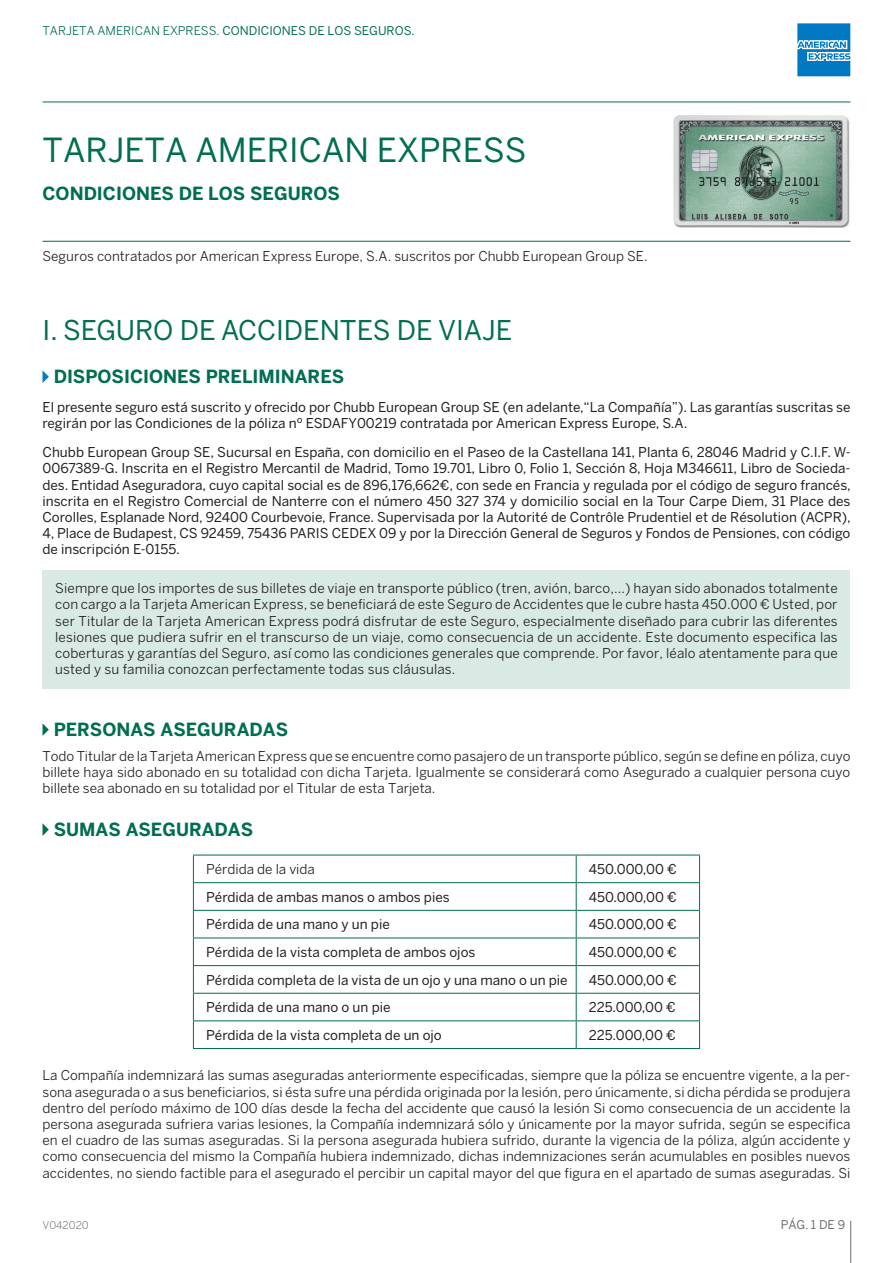
<style>
.page{position:relative;width:893px;height:1263px;background:#fff}
.page>*{position:absolute;margin:0;border:0;box-sizing:border-box;transform-origin:0 0}
.t1{font:33px "Benton Sans";color:#006e51}
.t2{font:27px "Benton Sans";color:#006e51}
.t3{font:700 18px "Benton Sans";color:#006e51}
.t4{font:13.5px/16.2px "Benton Sans";color:#231f20;text-align:justify}
.t5{font:13.5px/16.2px "Benton Sans";color:#231f20}
.t6{font:12px "Benton Sans";color:#006e51}
.t7{font:12px "Benton Sans";color:#6c6d70}
.t8{font:10.5px "Benton Sans";color:#808285}
.s1{font-style:inherit}
</style>
<div class="page">
<hr style="left:850px;top:1221px;width:1px;height:42px;background:#6c6d70">
<svg style="left:797px;top:23px;width:53px;height:53px;background:#2f91cd"></svg>
<hr style="left:43px;top:102px;width:807px;height:1px;background:#006e51">
<hr style="left:43px;top:241px;width:807px;height:1px;background:#006e51">
<img style="left:674px;top:115px;width:176px;height:112px">
<svg style="left:43px;top:371px;width:6px;height:12px"></svg>
<div style="left:43px;top:570px;width:807px;height:119px;background:#d9eae5"></div>
<svg style="left:43px;top:724px;width:6px;height:12px"></svg>
<svg style="left:43px;top:824px;width:6px;height:12px"></svg>
<svg style="left:193px;top:856px;width:1px;height:192px"></svg>
<hr style="left:193px;top:855px;width:383px;height:1px;background:#006e51">
<hr style="left:576px;top:855px;width:124px;height:1px;background:#006e51">
<svg style="left:576px;top:855px;width:1px;height:193px"></svg>
<svg style="left:699px;top:855px;width:1px;height:193px"></svg>
<hr style="left:193px;top:882px;width:383px;height:1px;background:#006e51">
<hr style="left:576px;top:882px;width:124px;height:1px;background:#006e51">
<hr style="left:193px;top:910px;width:383px;height:1px;background:#006e51">
<hr style="left:576px;top:910px;width:124px;height:1px;background:#006e51">
<hr style="left:193px;top:937px;width:383px;height:1px;background:#006e51">
<hr style="left:576px;top:937px;width:124px;height:1px;background:#006e51">
<hr style="left:193px;top:965px;width:383px;height:1px;background:#006e51">
<hr style="left:576px;top:965px;width:124px;height:1px;background:#006e51">
<hr style="left:193px;top:993px;width:383px;height:1px;background:#006e51">
<hr style="left:576px;top:993px;width:124px;height:1px;background:#006e51">
<hr style="left:193px;top:1020px;width:383px;height:1px;background:#006e51">
<hr style="left:576px;top:1020px;width:124px;height:1px;background:#006e51">
<hr style="left:193px;top:1048px;width:383px;height:1px;background:#006e51">
<hr style="left:576px;top:1048px;width:124px;height:1px;background:#006e51">
<p class="t6" style="left:43px;top:23px;width:374px"><span class="s1">TARJETA AMERICAN EXPRESS.</span> CONDICIONES DE LOS SEGUROS.</p>
<p class="t1" style="left:43px;top:130px;width:485px">TARJETA AMERICAN EXPRESS</p>
<p class="t3" style="left:43px;top:183px;width:299px">CONDICIONES DE LOS SEGUROS</p>
<p class="t4" style="left:43px;top:248px;width:607px">Seguros contratados por American Express Europe, S.A. suscritos por Chubb European Group SE.</p>
<p class="t2" style="left:43px;top:314px;width:471px">I. SEGURO DE ACCIDENTES DE VIAJE</p>
<p class="t3" style="left:54px;top:366px;width:292px">DISPOSICIONES PRELIMINARES</p>
<p class="t5" style="left:43px;top:399px;width:809px">El presente seguro está suscrito y ofrecido por Chubb European Group SE (en adelante,“La Compañía”). Las garantías suscritas se regirán por las Condiciones de la póliza nº ESDAFY00219 contratada por American Express Europe, S.A.</p>
<p class="t5" style="left:43px;top:444px;width:810px;text-align:justify">Chubb European Group SE, Sucursal en España, con domicilio en el Paseo de la Castellana 141, Planta 6, 28046 Madrid y C.I.F. W-0067389-G. Inscrita en el Registro Mercantil de Madrid, Tomo 19.701, Libro 0, Folio 1, Sección 8, Hoja M346611, Libro de Socieda&shy;des. Entidad Aseguradora, cuyo capital social es de 896,176,662€, con sede en Francia y regulada por el código de seguro francés, inscrita en el Registro Comercial de Nanterre con el número 450 327 374 y domicilio social en la Tour Carpe Diem, 31 Place des Corolles, Esplanade Nord, 92400 Courbevoie, France. Supervisada por la Autorité de Contrôle Prudentiel et de Résolution (ACPR), 4, Place de Budapest, CS 92459, 75436 PARIS CEDEX 09 y por la Dirección General de Seguros y Fondos de Pensiones, con código de inscripción E-0155.</p>
<p class="t4" style="left:55px;top:580px;width:784px">Siempre que los importes de sus billetes de viaje en transporte público (tren, avión, barco,…) hayan sido abonados totalmente con cargo a la Tarjeta American Express, se beneficiará de este Seguro de Accidentes que le cubre hasta 450.000 € Usted, por ser Titular de la Tarjeta American Express podrá disfrutar de este Seguro, especialmente diseñado para cubrir las diferentes lesiones que pudiera sufrir en el transcurso de un viaje, como consecuencia de un accidente. Este documento especifica las coberturas y garantías del Seguro, así como las condiciones generales que comprende. Por favor, léalo atentamente para que usted y su familia conozcan perfectamente todas sus cláusulas.</p>
<p class="t3" style="left:54px;top:719px;width:236px">PERSONAS ASEGURADAS</p>
<p class="t4" style="left:43px;top:747px;width:809px">Todo Titular de la Tarjeta American Express que se encuentre como pasajero de un transporte público, según se define en póliza, cuyo billete haya sido abonado en su totalidad con dicha Tarjeta. Igualmente se considerará como Asegurado a cualquier persona cuyo billete sea abonado en su totalidad por el Titular de esta Tarjeta.</p>
<p class="t3" style="left:54px;top:819px;width:201px">SUMAS ASEGURADAS</p>
<p class="t4" style="left:206px;top:861px;width:110px">Pérdida de la vida</p>
<p class="t5" style="left:589px;top:861px;width:89px">450.000,00 €</p>
<p class="t5" style="left:206px;top:889px;width:245px">Pérdida de ambas manos o ambos pies</p>
<p class="t5" style="left:589px;top:889px;width:89px">450.000,00 €</p>
<p class="t5" style="left:206px;top:916px;width:185px">Pérdida de una mano y un pie</p>
<p class="t5" style="left:589px;top:916px;width:89px">450.000,00 €</p>
<p class="t5" style="left:206px;top:944px;width:271px">Pérdida de la vista completa de ambos ojos</p>
<p class="t5" style="left:589px;top:944px;width:89px">450.000,00 €</p>
<p class="t5" style="left:206px;top:971px;width:363px">Pérdida completa de la vista de un ojo y una mano o un pie</p>
<p class="t5" style="left:589px;top:971px;width:89px">450.000,00 €</p>
<p class="t5" style="left:206px;top:999px;width:186px">Pérdida de una mano o un pie</p>
<p class="t5" style="left:589px;top:999px;width:88px">225.000,00 €</p>
<p class="t5" style="left:206px;top:1027px;width:237px">Pérdida de la vista completa de un ojo</p>
<p class="t5" style="left:589px;top:1027px;width:88px">225.000,00 €</p>
<p class="t4" style="left:43px;top:1067px;width:809px">La Compañía indemnizará las sumas aseguradas anteriormente especificadas, siempre que la póliza se encuentre vigente, a la per&shy;sona asegurada o a sus beneficiarios, si ésta sufre una pérdida originada por la lesión, pero únicamente, si dicha pérdida se produjera dentro del período máximo de 100 días desde la fecha del accidente que causó la lesión Si como consecuencia de un accidente la persona asegurada sufriera varias lesiones, la Compañía indemnizará sólo y únicamente por la mayor sufrida, según se especifica en el cuadro de las sumas aseguradas. Si la persona asegurada hubiera sufrido, durante la vigencia de la póliza, algún accidente y como consecuencia del mismo la Compañía hubiera indemnizado, dichas indemnizaciones serán acumulables en posibles nuevos accidentes, no siendo factible para el asegurado el percibir un capital mayor del que figura en el apartado de sumas aseguradas. Si</p>
<p class="t8" style="left:43px;top:1219px;width:48px">V042020</p>
<p class="t7" style="left:781px;top:1218px;width:66px">PÁG. 1 DE 9</p>
</div>
